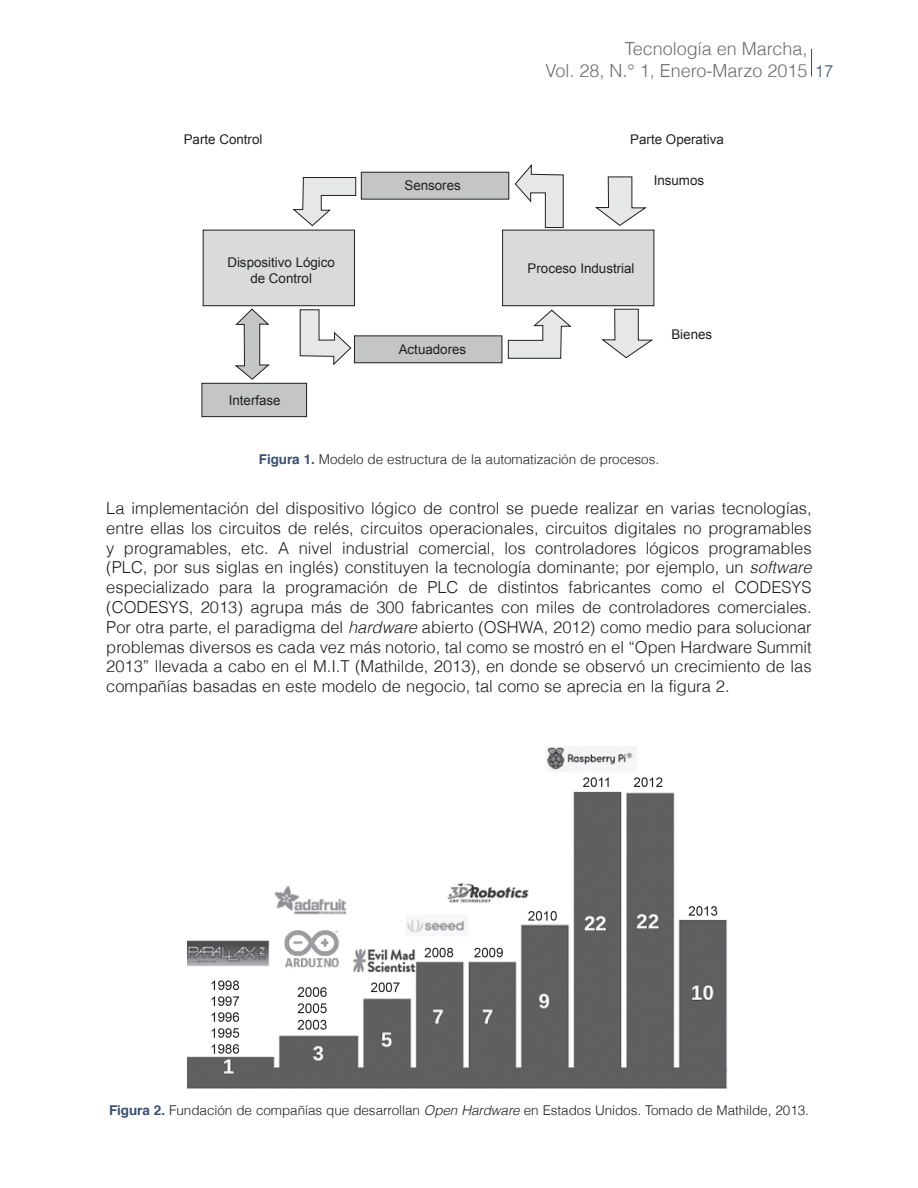
<style>
.page{position:relative;width:918px;height:1188px;background:#fff}
.page>*{position:absolute;margin:0;border:0;box-sizing:border-box;transform-origin:0 0}
.t1{font:300 18px/21.6px "Helvetica";color:#6c6d70}
._6texto{font:300 16.5px/19.8px "Helvetica";color:#231f20;text-align:justify}
._9tituloscuadros{font:300 13.5px "Helvetica";letter-spacing:-.005em;color:#231f20}
.t2{font:13.35px/16px "Arial";color:#231f20;text-align:center}
.s1{font-size:16.5px;color:#375073}
.s2{font-weight:700;color:#375073}
.s3{font-style:italic}
</style>
<div class="page">
<svg style="left:811px;top:49px;width:1px;height:28px"></svg>
<div style="left:354px;top:336px;width:148px;height:27px;background:#c4c5c7"></div>
<div style="left:354px;top:336px;width:148px;height:27px;border:1px solid #231f20"></div>
<div style="left:361px;top:172px;width:148px;height:27px;background:#c4c5c7"></div>
<div style="left:361px;top:172px;width:148px;height:27px;border:1px solid #231f20"></div>
<div style="left:202px;top:383px;width:105px;height:34px;background:#c4c5c7"></div>
<div style="left:202px;top:383px;width:105px;height:34px;border:1px solid #231f20"></div>
<div style="left:203px;top:230px;width:151px;height:76px;background:#d9dadc"></div>
<div style="left:203px;top:230px;width:152px;height:76px;border:1px solid #231f20"></div>
<div style="left:503px;top:230px;width:151px;height:76px;background:#d9dadc"></div>
<div style="left:502px;top:230px;width:152px;height:76px;border:1px solid #231f20"></div>
<svg style="left:293px;top:177px;width:63px;height:49px"></svg>
<svg style="left:300px;top:309px;width:51px;height:56px"></svg>
<svg style="left:508px;top:310px;width:63px;height:49px"></svg>
<svg style="left:515px;top:164px;width:49px;height:64px"></svg>
<svg style="left:595px;top:176px;width:52px;height:50px"></svg>
<svg style="left:602px;top:309px;width:51px;height:49px"></svg>
<svg style="left:235px;top:309px;width:35px;height:71px"></svg>
<img style="left:187px;top:747px;width:541px;height:342px">
<p class="t2" style="left:184px;top:132px;width:80px">Parte Control</p>
<p class="t2" style="left:227px;top:254px;width:109px">Dispositivo Lógico de Control</p>
<p class="t2" style="left:229px;top:393px;width:54px">Interfase</p>
<p class="t2" style="left:404px;top:178px;width:58px">Sensores</p>
<p class="t2" style="left:399px;top:342px;width:69px">Actuadores</p>
<p class="t1" style="left:545px;top:38px;width:289px;text-indent:79px">Tecnología en Marcha,<br>Vol. 28, N.° 1, Enero-Marzo 2015 <span class="s1">17</span></p>
<p class="t2" style="left:630px;top:131px;width:95px">Parte Operativa</p>
<p class="t2" style="left:654px;top:172px;width:52px">Insumos</p>
<p class="t2" style="left:528px;top:261px;width:108px">Proceso Industrial</p>
<p class="t2" style="left:671px;top:326px;width:42px">Bienes</p>
<p class="_9tituloscuadros" style="left:259px;top:451px;width:402px"><span class="s2">Figura 1.</span> Modelo de estructura de la automatización de procesos.</p>
<p class="_6texto" style="left:106px;top:498px;width:707px">La implementación del dispositivo lógico de control se puede realizar en varias tecnologías, entre ellas los circuitos de relés, circuitos operacionales, circuitos digitales no programables y programables, etc. A nivel industrial comercial, los controladores lógicos programables (PLC, por sus siglas en inglés) constituyen la tecnología dominante; por ejemplo, un <span class="s3">software </span>especializado para la programación de PLC de distintos fabricantes como el CODESYS (CODESYS, 2013) agrupa más de 300 fabricantes con miles de controladores comerciales.<br>Por otra parte, el paradigma del <span class="s3">hardware</span> abierto (OSHWA, 2012) como medio para solucionar problemas diversos es cada vez más notorio, tal como se mostró en el “Open Hardware Summit 2013” llevada a cabo en el M.I.T (Mathilde, 2013), en donde se observó un crecimiento de las compañías basadas en este modelo de negocio, tal como se aprecia en la figura 2.</p>
<p class="_9tituloscuadros" style="left:109px;top:1102px;width:702px"><span class="s2">Figura 2.</span> Fundación de compañías que desarrollan <span class="s3">Open Hardware</span> en Estados Unidos. Tomado de Mathilde, 2013.</p>
</div>
